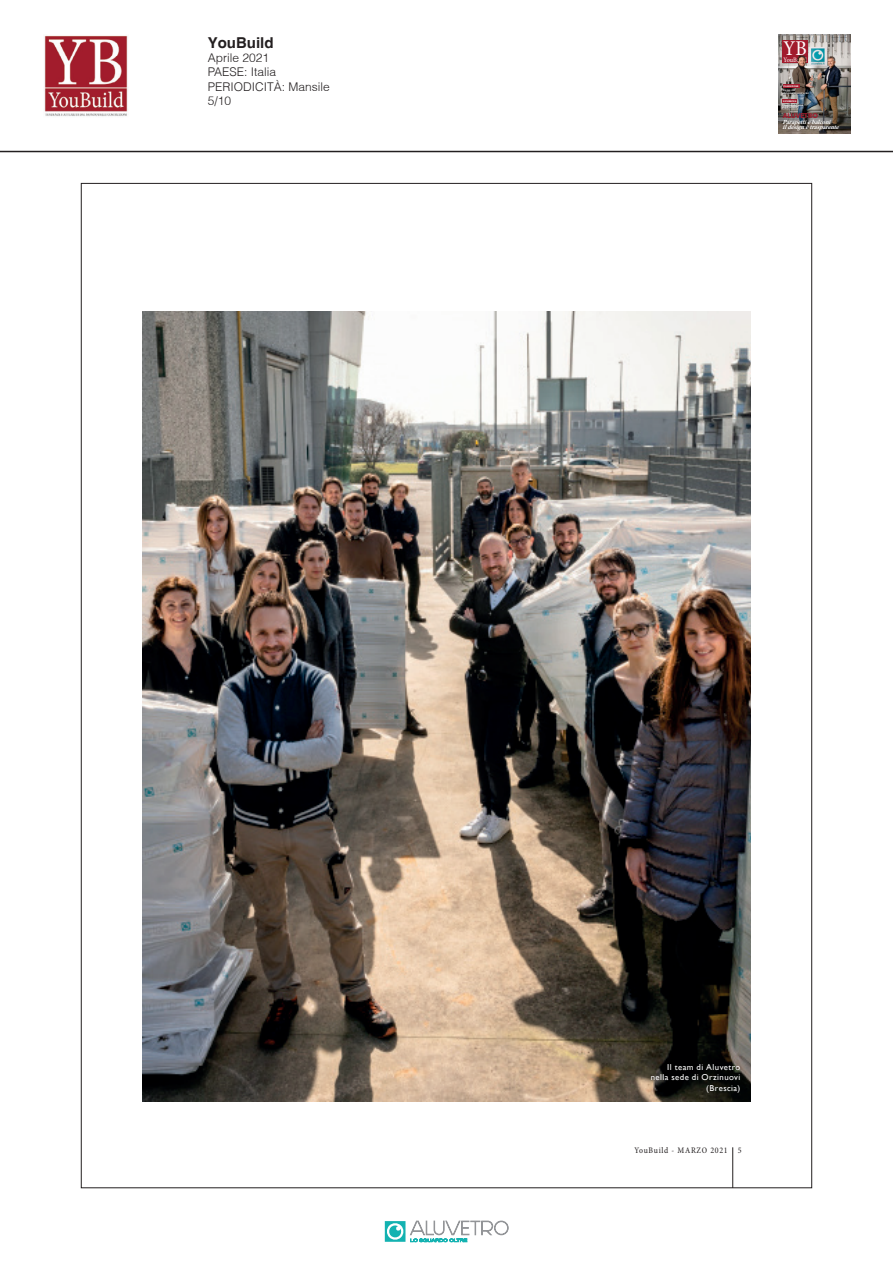
<style>
.page{position:relative;width:893px;height:1263px;background:#fff}
.page>*{position:absolute;margin:0;border:0;box-sizing:border-box;transform-origin:0 0}
.t1{font:condensed 21.15px "Minion Pro";color:#fff}
.t2{font:700 15px "Helvetica";color:#231f20}
.t3{font:300 12px/14.4px "Helvetica";color:#231f20}
.t4{font:8.55px/10.8px "Gill Sans";letter-spacing:.05em;color:#fff;text-align:right}
.t5{font:condensed 8.55px "Minion Pro";letter-spacing:.08em;color:#231f20}
.t6{font:600 7.05px "Gibson";letter-spacing:.01em;color:#a11b2c}
.t7{font:condensed 6.9px "Minion Pro";color:#fff}
.t8{font:italic 700 6.3px/5.4px "Minion Pro";color:#fff}
.t9{font:italic 700 3px/2.8px "Minion Pro";color:#fff}
.t10{font:600 2.4px "Gibson";letter-spacing:.03em;color:#fff}
</style>
<div class="page">
<svg style="left:385px;top:1220px;width:123px;height:22px"></svg>
<hr style="left:0;top:151px;width:893px;height:1px;background:#231f20">
<img style="left:44px;top:35px;width:84px;height:82px">
<hr style="left:732px;top:1147px;width:1px;height:41px;background:#231f20">
<img style="left:142px;top:311px;width:608px;height:791px">
<img style="left:779px;top:35px;width:72px;height:99px">
<div style="left:783px;top:56px;width:25px;height:7px;background:#a11b2c"></div>
<div style="left:783px;top:40px;width:25px;height:16px;background:#a11b2c"></div>
<svg style="left:783px;top:104px;width:20px;height:5px"></svg>
<hr style="left:783px;top:99px;width:14px;height:3px;background:#a11b2c">
<svg style="left:783px;top:89px;width:26px;height:6px"></svg>
<hr style="left:783px;top:85px;width:16px;height:3px;background:#a11b2c">
<svg style="left:796px;top:55px;width:12px;height:13px"></svg>
<h2 class="t2" style="left:208px;top:33px;width:67px">YouBuild</h2>
<h3 class="t3" style="left:208px;top:50px;width:124px">Aprile 2021<br>PAESE: Italia<br>PERIODICITÀ: Mansile<br>5/10</h3>
<h1 class="t1" style="left:784px;top:34px;width:25px">YB</h1>
<h3 class="t7" style="left:784px;top:55px;width:25px">YouBuild</h3>
<p class="t10" style="left:784px;top:85px;width:16px">CLASSIFICHE</p>
<p class="t9" style="left:783px;top:89px;width:29px">Latop100 deigeneralcontractor</p>
<p class="t10" style="left:783px;top:99px;width:15px">SICUREZZA</p>
<p class="t9" style="left:782px;top:103px;width:23px">Costruireaprova diterremoto</p>
<h3 class="t6" style="left:783px;top:112px;width:37px">ALUVETRO</h3>
<h3 class="t8" style="left:782px;top:120px;width:60px">Parapettiebalconi ildesignètrasparente</h3>
<h3 class="t4" style="left:651px;top:1061px;width:91px">Il team di Aluvetro nella sede di Orzinuovi (Brescia)</h3>
<h3 class="t5" style="left:635px;top:1145px;width:108px">YouBuild - MARZO 2021 5</h3>
</div>
